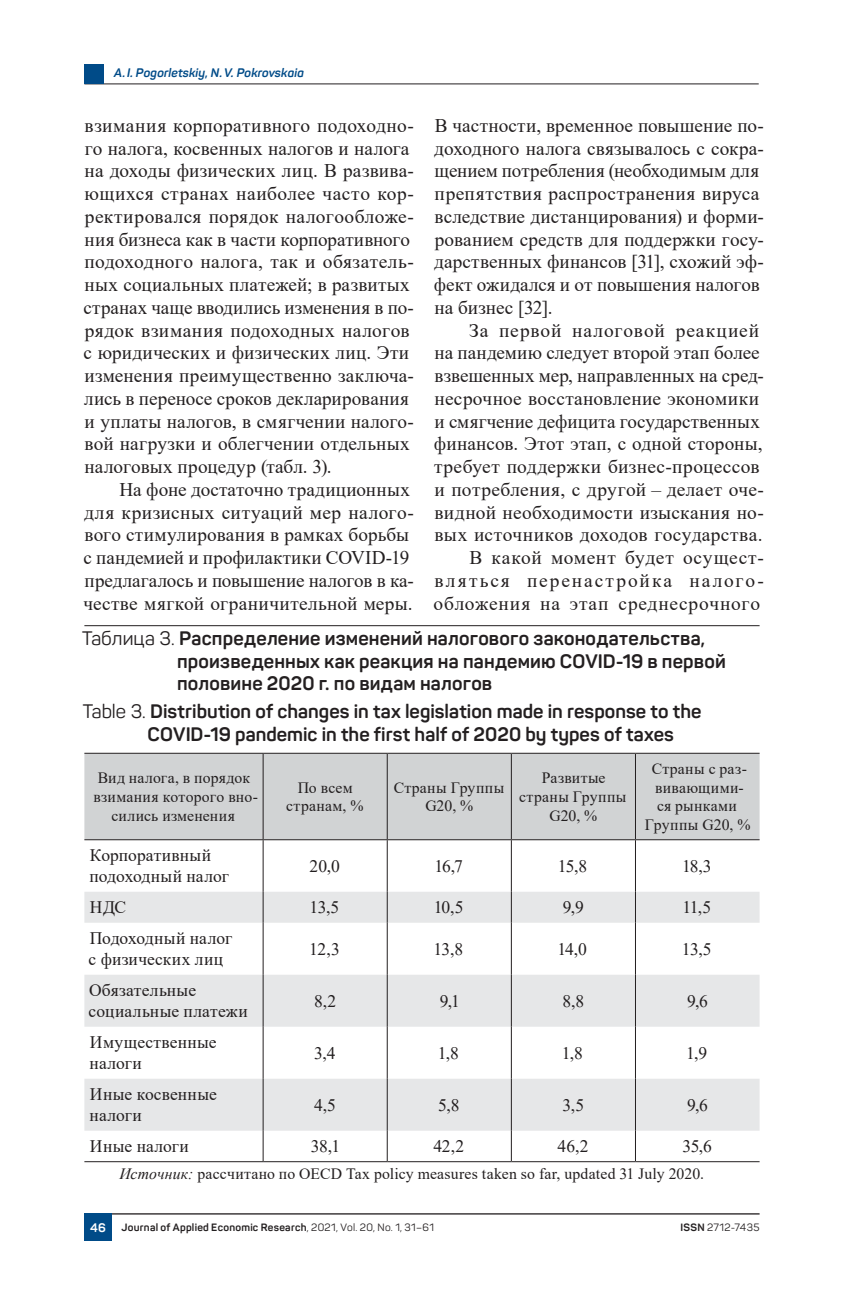
<style>
.page{position:relative;width:844px;height:1290px;background:#fff}
.page>*{position:absolute;margin:0;border:0;box-sizing:border-box;transform-origin:0 0}
.t1{font:19.25px/22.8px "Times New Roman";letter-spacing:.01em;color:#231f20}
.t2{font:700 19.25px/22.8px "Panton";letter-spacing:.01em;color:#231f20}
.t3{font:17.5px/21px "Times New Roman";letter-spacing:.005em;color:#231f20}
.t4{font:15.75px/18.9px "Times New Roman";letter-spacing:.01em;color:#231f20;text-align:center}
.t5{font:italic 700 12.25px "Panton";letter-spacing:.01em;color:#004b88}
.t6{font:700 12.25px "Panton";color:#fff}
.t7{font:700 10.5px "Panton";letter-spacing:.025em;color:#231f20}
.t8{font:10.5px "Panton";letter-spacing:.035em;color:#231f20}
.s1{font-weight:400}
.s2{font-style:italic}
.s3{font-weight:700}
</style>
<div class="page">
<hr style="left:84px;top:625px;width:675px;height:1px;background:#231f20">
<div style="left:84px;top:754px;width:675px;height:85px;background:#d1d3d4"></div>
<svg style="left:84px;top:892px;width:675px;height:239px;fill:#e6e7e8"></svg>
<hr style="left:84px;top:753px;width:179px;height:1px;background:#231f20">
<hr style="left:263px;top:753px;width:124px;height:1px;background:#231f20">
<hr style="left:387px;top:753px;width:124px;height:1px;background:#231f20">
<hr style="left:511px;top:753px;width:124px;height:1px;background:#231f20">
<hr style="left:635px;top:753px;width:124px;height:1px;background:#231f20">
<hr style="left:84px;top:1161px;width:179px;height:1px;background:#231f20">
<hr style="left:263px;top:1161px;width:124px;height:1px;background:#231f20">
<hr style="left:387px;top:1161px;width:124px;height:1px;background:#231f20">
<hr style="left:511px;top:1161px;width:124px;height:1px;background:#231f20">
<hr style="left:635px;top:1161px;width:124px;height:1px;background:#231f20">
<hr style="left:263px;top:754px;width:1px;height:85px;background:#231f20">
<hr style="left:387px;top:754px;width:1px;height:85px;background:#231f20">
<hr style="left:511px;top:754px;width:1px;height:85px;background:#231f20">
<hr style="left:635px;top:754px;width:1px;height:85px;background:#231f20">
<hr style="left:263px;top:840px;width:1px;height:52px;background:#231f20">
<hr style="left:387px;top:840px;width:1px;height:52px;background:#231f20">
<hr style="left:511px;top:840px;width:1px;height:52px;background:#231f20">
<hr style="left:635px;top:840px;width:1px;height:52px;background:#231f20">
<hr style="left:263px;top:892px;width:1px;height:31px;background:#231f20">
<hr style="left:387px;top:892px;width:1px;height:31px;background:#231f20">
<hr style="left:511px;top:892px;width:1px;height:31px;background:#231f20">
<hr style="left:635px;top:892px;width:1px;height:31px;background:#231f20">
<hr style="left:263px;top:923px;width:1px;height:52px;background:#231f20">
<hr style="left:387px;top:923px;width:1px;height:52px;background:#231f20">
<hr style="left:511px;top:923px;width:1px;height:52px;background:#231f20">
<hr style="left:635px;top:923px;width:1px;height:52px;background:#231f20">
<hr style="left:263px;top:975px;width:1px;height:52px;background:#231f20">
<hr style="left:387px;top:975px;width:1px;height:52px;background:#231f20">
<hr style="left:511px;top:975px;width:1px;height:52px;background:#231f20">
<hr style="left:635px;top:975px;width:1px;height:52px;background:#231f20">
<hr style="left:263px;top:1027px;width:1px;height:52px;background:#231f20">
<hr style="left:387px;top:1027px;width:1px;height:52px;background:#231f20">
<hr style="left:511px;top:1027px;width:1px;height:52px;background:#231f20">
<hr style="left:635px;top:1027px;width:1px;height:52px;background:#231f20">
<hr style="left:263px;top:1079px;width:1px;height:52px;background:#231f20">
<hr style="left:387px;top:1079px;width:1px;height:52px;background:#231f20">
<hr style="left:511px;top:1079px;width:1px;height:52px;background:#231f20">
<hr style="left:635px;top:1079px;width:1px;height:52px;background:#231f20">
<hr style="left:263px;top:1131px;width:1px;height:30px;background:#231f20">
<hr style="left:387px;top:1131px;width:1px;height:30px;background:#231f20">
<hr style="left:511px;top:1131px;width:1px;height:30px;background:#231f20">
<hr style="left:635px;top:1131px;width:1px;height:30px;background:#231f20">
<hr style="left:84px;top:839px;width:179px;height:1px;background:#231f20">
<hr style="left:263px;top:839px;width:124px;height:1px;background:#231f20">
<hr style="left:387px;top:839px;width:124px;height:1px;background:#231f20">
<hr style="left:511px;top:839px;width:124px;height:1px;background:#231f20">
<hr style="left:635px;top:839px;width:124px;height:1px;background:#231f20">
<hr style="left:84px;top:83px;width:674px;height:1px;background:#231f20">
<hr style="left:84px;top:1213px;width:675px;height:1px;background:#231f20">
<div style="left:84px;top:64px;width:20px;height:20px;background:#004b88"></div>
<div style="left:84px;top:1213px;width:28px;height:28px;background:#004b88"></div>
<p class="t5" style="left:114px;top:65px;width:191px">A.I. Pogorletskiy, N.V. Pokrovskaia</p>
<p class="t1" style="left:84px;top:113px;width:332px">взимания корпоративного подоходно&shy;го налога, косвенных налогов и налога на доходы физических лиц. В развива&shy;ющихся странах наиболее часто кор&shy;ректировался порядок налогообложе&shy;ния бизнеса как в части корпоративного подоходного налога, так и обязатель&shy;ных социальных платежей; в развитых странах чаще вводились изменения в по&shy;рядок взимания подоходных налогов с юридических и физических лиц. Эти изменения преимущественно заключа&shy;лись в переносе сроков декларирования и уплаты налогов, в смягчении налого&shy;вой нагрузки и облегчении отдельных налоговых процедур (табл. 3).</p>
<p class="t1" style="left:83px;top:477px;width:332px;text-indent:36px">На фоне достаточно традиционных для кризисных ситуаций мер налого&shy;вого стимулирования в рамках борьбы с пандемией и профилактики COVID‑19 предлагалось и повышение налогов в ка&shy;честве мягкой ограничительной меры.</p>
<p class="t1" style="left:434px;top:113px;width:331px">В частности, временное повышение по&shy;доходного налога связывалось с сокра&shy;щением потребления (необходимым для препятствия распространения вируса вследствие дистанцирования) и форми&shy;рованием средств для поддержки госу&shy;дарственных финансов [31], схожий эф&shy;фект ожидался и от повышения налогов на бизнес [32].</p>
<p class="t1" style="left:433px;top:318px;width:332px;text-align:right">За первой налоговой реакцией<br>на пандемию следует второй этап более взвешенных мер, направленных на сред&shy;несрочное восстановление экономики и смягчение дефицита государственных финансов. Этот этап, с одной стороны, требует поддержки бизнес-процессов и потребления, с другой – делает оче&shy;видной необходимости изыскания но&shy;вых источников доходов государства.<br>В какой момент будет осущест&shy;вляться перенастройка налого&shy;обложения на этап среднесрочного</p>
<p class="t2" style="left:177px;top:626px;width:550px;text-indent:-95px"><span class="s1">Таблица 3.</span> Распределение изменений налогового законодательства, произведенных как реакция на пандемию COVID‑19 в первой половине 2020 г. по видам налогов</p>
<p class="t2" style="left:148px;top:700px;width:555px;text-indent:-65px"><span class="s1">Table 3.</span> Distribution of changes in tax legislation made in response to the<br>COVID‑19 pandemic in the first half of 2020 by types of taxes</p>
<p class="t4" style="left:93px;top:768px;width:166px">Вид налога, в порядок взимания которого вно&shy;сились изменения</p>
<p class="t4" style="left:286px;top:777px;width:79px">По всем странам, %</p>
<p class="t4" style="left:393px;top:777px;width:112px">Страны Группы<br>G20, %</p>
<p class="t4" style="left:519px;top:768px;width:109px">Развитые страны Группы<br>G20, %</p>
<p class="t4" style="left:644px;top:758px;width:107px">Страны с раз&shy;вивающими&shy;ся рынками<br>Группы G20, %</p>
<p class="t3" style="left:90px;top:844px;width:141px">Корпоративный подоходный налог</p>
<p class="t3" style="left:309px;top:855px;width:32px">20,0</p>
<p class="t3" style="left:434px;top:855px;width:30px">16,7</p>
<p class="t3" style="left:557px;top:855px;width:31px">15,8</p>
<p class="t3" style="left:681px;top:855px;width:31px">18,3</p>
<p class="t3" style="left:90px;top:896px;width:38px">НДС</p>
<p class="t3" style="left:309px;top:896px;width:31px">13,5</p>
<p class="t3" style="left:433px;top:896px;width:31px">10,5</p>
<p class="t3" style="left:562px;top:896px;width:22px">9,9</p>
<p class="t3" style="left:682px;top:896px;width:30px">11,5</p>
<p class="t3" style="left:89px;top:927px;width:145px">Подоходный налог с физических лиц</p>
<p class="t3" style="left:309px;top:938px;width:32px">12,3</p>
<p class="t3" style="left:433px;top:938px;width:31px">13,8</p>
<p class="t3" style="left:557px;top:938px;width:31px">14,0</p>
<p class="t3" style="left:681px;top:938px;width:31px">13,5</p>
<p class="t3" style="left:89px;top:979px;width:161px">Обязательные социальные платежи</p>
<p class="t3" style="left:314px;top:990px;width:24px">8,2</p>
<p class="t3" style="left:439px;top:990px;width:22px">9,1</p>
<p class="t3" style="left:562px;top:990px;width:23px">8,8</p>
<p class="t3" style="left:687px;top:990px;width:22px">9,6</p>
<p class="t3" style="left:90px;top:1031px;width:128px">Имущественные налоги</p>
<p class="t3" style="left:314px;top:1042px;width:23px">3,4</p>
<p class="t3" style="left:437px;top:1042px;width:23px">1,8</p>
<p class="t3" style="left:561px;top:1042px;width:23px">1,8</p>
<p class="t3" style="left:686px;top:1042px;width:23px">1,9</p>
<p class="t3" style="left:90px;top:1083px;width:129px">Иные косвенные налоги</p>
<p class="t3" style="left:314px;top:1094px;width:23px">4,5</p>
<p class="t3" style="left:438px;top:1094px;width:23px">5,8</p>
<p class="t3" style="left:562px;top:1094px;width:23px">3,5</p>
<p class="t3" style="left:687px;top:1094px;width:22px">9,6</p>
<p class="t3" style="left:90px;top:1135px;width:100px">Иные налоги</p>
<p class="t3" style="left:311px;top:1135px;width:31px">38,1</p>
<p class="t3" style="left:433px;top:1135px;width:32px">42,2</p>
<p class="t3" style="left:557px;top:1135px;width:33px">46,2</p>
<p class="t3" style="left:682px;top:1135px;width:31px">35,6</p>
<p class="t4" style="left:119px;top:1164px;width:586px"><span class="s2">Источник:</span> рассчитано по OECD Tax policy measures taken so far, updated 31 July 2020.</p>
<p class="t6" style="left:90px;top:1220px;width:17px">46</p>
<p class="t7" style="left:122px;top:1221px;width:314px">Journal of Applied Economic Research<span class="s1">, 2021, Vol. 20, No. 1, 31–61</span></p>
<p class="t8" style="left:680px;top:1221px;width:81px"><span class="s3">ISSN</span> 2712-7435</p>
</div>
